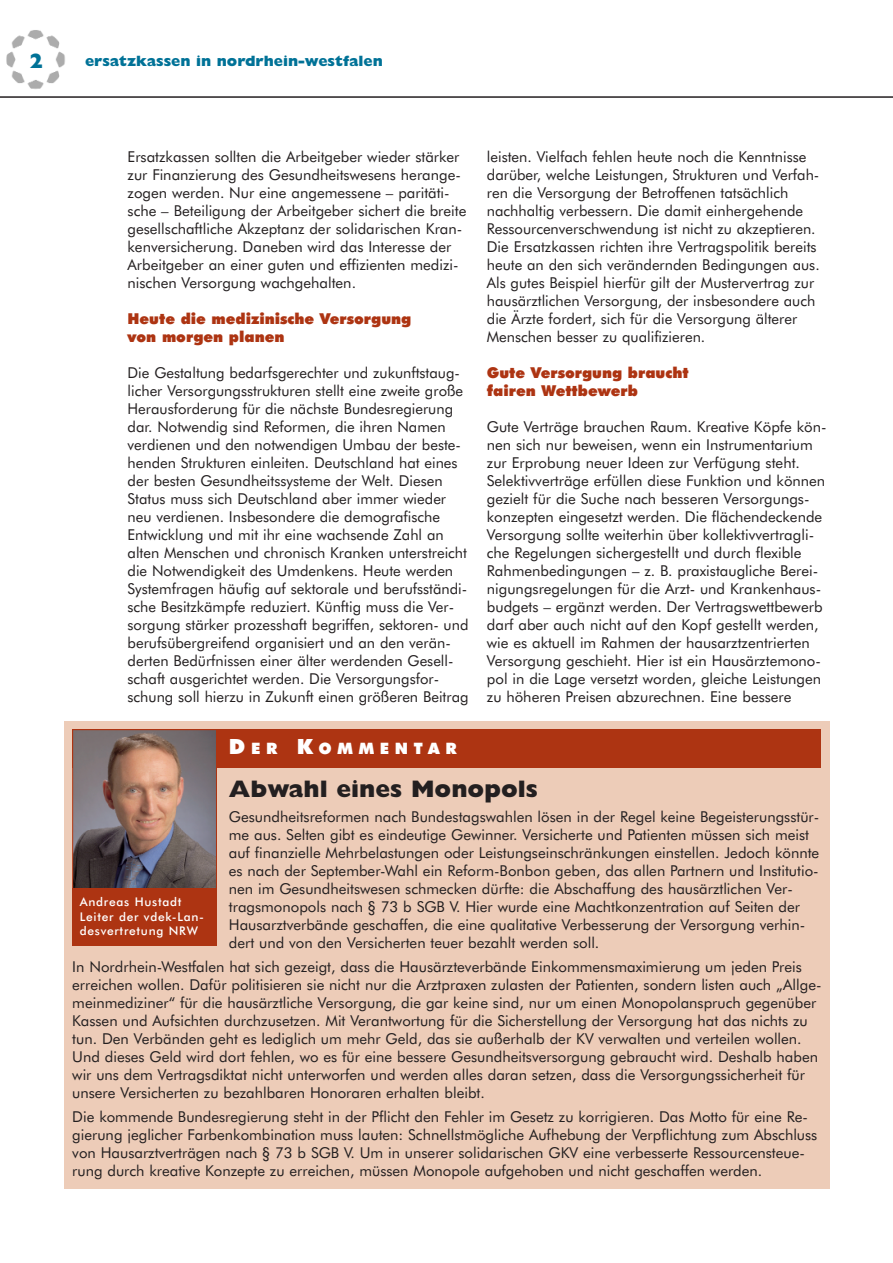
<style>
.page{position:relative;width:893px;height:1263px;background:#fff}
.page>*{position:absolute;margin:0;border:0;box-sizing:border-box;transform-origin:0 0}
.t1{font:800 24px "Gill Sans";color:#231f20}
.t2{font:800 21px "Gill Sans";color:#007297}
.t3{font:900 15.75px "Futura BT";letter-spacing:.365em;color:#fff}
.t4{font:15px/18px "Futura BT";color:#231f20}
.t5{font:900 15px/18px "Futura BT";color:#ad3412}
.t6{font:800 15px "Gill Sans";color:#007297}
.t7{font:500 12px/14.4px "Futura BT";letter-spacing:.06em;color:#fff}
.s1{font-size:21px}
</style>
<div class="page">
<img style="left:6px;top:30px;width:59px;height:59px">
<hr style="left:0;top:96px;width:893px;height:2px;background:#231f20">
<div style="left:64px;top:721px;width:765px;height:467px;background:#edccb8"></div>
<div style="left:72px;top:729px;width:749px;height:38px;background:#ad3412"></div>
<img style="left:74px;top:731px;width:141px;height:158px">
<div style="left:72px;top:729px;width:145px;height:170px;border:1px solid #ad3412"></div>
<div style="left:72px;top:889px;width:145px;height:57px;background:#ad3412"></div>
<h2 class="t2" style="left:29px;top:53px;width:16px">2</h2>
<p class="t6" style="left:85px;top:56px;width:299px">ersatzkassen in nordrhein-westfalen</p>
<p class="t4" style="left:128px;top:149px;width:340px">Ersatzkassen sollten die Arbeitgeber wieder stärker zur Finanzierung des Gesundheitswesens herange&shy;zogen werden. Nur eine angemessene – paritäti&shy;sche – Beteiligung der Arbeitgeber sichert die breite gesellschaftliche Akzeptanz der solidarischen Kran&shy;kenversicherung. Daneben wird das Interesse der Arbeitgeber an einer guten und effizienten medizi&shy;nischen Versorgung wachge halten.</p>
<p class="t5" style="left:128px;top:311px;width:285px">Heute die medizinische Versorgung von morgen planen</p>
<p class="t4" style="left:128px;top:365px;width:343px">Die Gestaltung bedarfsgerechter und zukunftstaug&shy;licher Versorgungsstrukturen stellt eine zweite große Herausforderung für die nächste Bundesregierung dar. Notwendig sind Reformen, die ihren Namen verdienen und den notwendigen Umbau der beste&shy;henden Strukturen einleiten. Deutschland hat eines der besten Gesundheitssysteme der Welt. Diesen Status muss sich Deutschland aber immer wieder neu verdienen. Insbesondere die demografische Entwicklung und mit ihr eine wachsende Zahl an alten Menschen und chronisch Kranken unterstreicht die Notwendigkeit des Umdenkens. Heute werden Systemfragen häufig auf sektorale und berufsständi&shy;sche Besitzkämpfe reduziert. Künftig muss die Ver&shy;sorgung stärker prozesshaft begriffen, sektoren- und berufsübergreifend organisiert und an den verän&shy;derten Bedürfnissen einer älter werdenden Gesell&shy;schaft ausgerichtet werden. Die Versorgungsfor&shy;schung soll hierzu in Zukunft einen größeren Beitrag</p>
<p class="t3" style="left:229px;top:742px;width:229px"><span class="s1">D</span>ER <span class="s1">K</span>OMMENTAR</p>
<p class="t4" style="left:487px;top:149px;width:334px">leisten. Vielfach fehlen heute noch die Kenntnisse darüber, welche Leistungen, Strukturen und Verfah&shy;ren die Versorgung der Betroffenen tatsächlich nachhaltig verbessern. Die damit einhergehende Ressourcenverschwendung ist nicht zu akzeptieren.<br>Die Ersatzkassen richten ihre Vertragspolitik bereits heute an den sich verändernden Bedingungen aus.<br>Als gutes Beispiel hierfür gilt der Mustervertrag zur hausärztlichen Versorgung, der insbesondere auch die Ärzte fordert, sich für die Versorgung älterer Menschen besser zu qualifizieren.</p>
<p class="t5" style="left:487px;top:365px;width:203px">Gute Versorgung braucht fairen Wettbewerb</p>
<p class="t4" style="left:487px;top:419px;width:341px">Gute Verträge brauchen Raum. Kreative Köpfe kön&shy;nen sich nur beweisen, wenn ein Instrumentarium zur Erprobung neuer Ideen zur Verfügung steht.<br>Selektivverträge erfüllen diese Funktion und können gezielt für die Suche nach besseren Versorgungs&shy;konzepten eingesetzt werden. Die flächendeckende Versorgung sollte weiterhin über kollektivvertragli&shy;che Regelungen sichergestellt und durch flexible Rahmenbedingungen – z. B. praxistaugliche Berei&shy;nigungsregelungen für die Arzt- und Krankenhaus&shy;budgets – ergänzt werden. Der Vertragswettbewerb darf aber auch nicht auf den Kopf gestellt werden, wie es aktuell im Rahmen der hausarztzentrierten Versorgung geschieht. Hier ist ein Hausärztemono&shy;pol in die Lage versetzt worden, gleiche Leistungen zu höheren Preisen abzurechnen. Eine bessere</p>
<h1 class="t1" style="left:229px;top:781px;width:310px">Abwahl eines Monopols</h1>
<p class="t4" style="left:229px;top:808px;width:592px">Gesundheitsreformen nach Bundestagswahlen lösen in der Regel keine Begeisterungsstür&shy;me aus. Selten gibt es eindeutige Gewinner. Versicherte und Patienten müssen sich meist auf finanzielle Mehrbelastungen oder Leistungseinschränkungen einstellen. Jedoch könnte es nach der September-Wahl ein Reform-Bonbon geben, das allen Partnern und Institutio&shy;nen im Gesundheitswesen schmecken dürfte: die Abschaffung des hausärztlichen Ver&shy;tragsmonopols nach § 73 b SGB V. Hier wurde eine Machtkonzentration auf Seiten der Hausarztverbände geschaffen, die eine qualitative Verbesserung der Versorgung verhin&shy;dert und von den Versicherten teuer bezahlt werden soll.</p>
<p class="t4" style="left:72px;top:959px;width:751px">In Nordrhein-Westfalen hat sich gezeigt, dass die Hausärzteverbände Einkommensmaximierung um jeden Preis erreichen wollen. Dafür politisieren sie nicht nur die Arztpraxen zulasten der Patienten, sondern listen auch „Allge&shy;meinmediziner“ für die hausärztliche Versorgung, die gar keine sind, nur um einen Monopolanspruch gegenüber Kassen und Aufsichten durchzusetzen. Mit Verantwortung für die Sicherstellung der Versorgung hat das nichts zu tun. Den Verbänden geht es lediglich um mehr Geld, das sie außerhalb der KV verwalten und verteilen wollen.<br>Und dieses Geld wird dort fehlen, wo es für eine bessere Gesundheitsversorgung gebraucht wird. Deshalb haben wir uns dem Vertragsdiktat nicht unterworfen und werden alles daran setzen, dass die Versorgungssicherheit für unsere Versicherten zu bezahlbaren Honoraren erhalten bleibt.</p>
<p class="t4" style="left:72px;top:1109px;width:747px">Die kommende Bundesregierung steht in der Pflicht den Fehler im Gesetz zu korrigieren. Das Motto für eine Re - gie rung jeglicher Farbenkombination muss lauten: Schnellstmögliche Aufhebung der Verpflichtung zum Abschluss von Hausarztverträgen nach § 73 b SGB V. Um in unserer solidarischen GKV eine verbesserte Ressourcensteue&shy;rung durch kreative Konzepte zu erreichen, müssen Monopole aufgehoben und nicht geschaffen werden.</p>
<p class="t7" style="left:80px;top:896px;width:126px">Andreas Hustadt<br>Leiter der vdek-Lan - des vertretung NRW</p>
</div>
